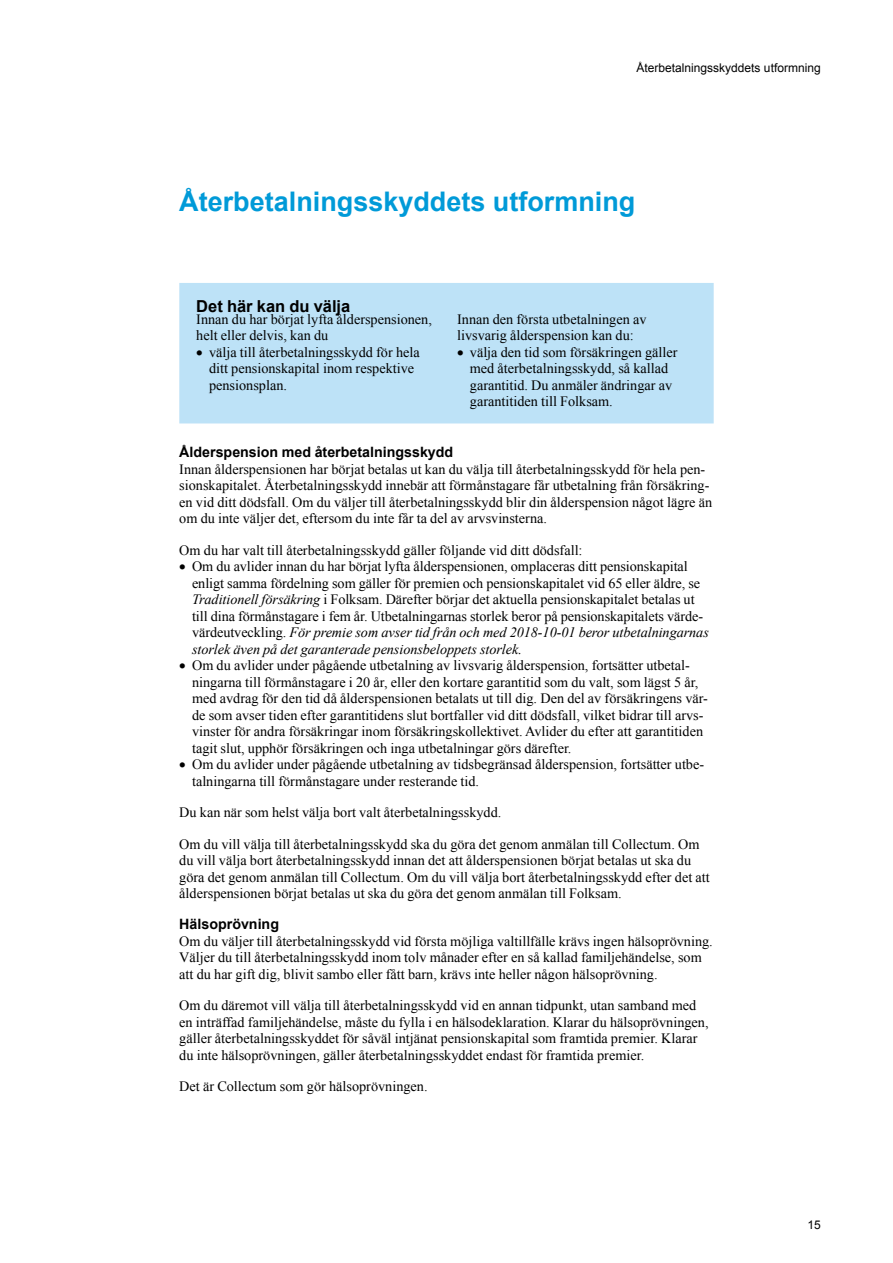
<style>
.page{position:relative;width:893px;height:1263px;background:#fff}
.page>*{position:absolute;margin:0;border:0;box-sizing:border-box;transform-origin:0 0}
.t1{font:700 27px "Arial";color:#009ad8}
.t2{font:700 16.5px "Arial";color:#000}
.t3{font:14.25px/16.5px "Times New Roman";color:#000}
.t4{font:700 14.25px "Arial";color:#000}
.t5{font:12px "Arial";color:#000}
.s1{font-style:italic}
</style>
<div class="page">
<div style="left:179px;top:283px;width:535px;height:140px;background:#bde2f7"></div>
<p class="t5" style="left:637px;top:60px;width:186px">Återbetalningsskyddets utformning</p>
<h1 class="t1" style="left:179px;top:184px;width:458px">Återbetalningsskyddets utformning</h1>
<p class="t2" style="left:196px;top:295px;width:156px">Det här kan du välja</p>
<p class="t3" style="left:196px;top:311px;width:237px">Innan du har börjat lyfta ålderspensionen, helt eller delvis, kan du</p>
<p class="t3" style="left:209px;top:344px;width:212px;text-indent:-13px">• välja till återbetalningsskydd för hela ditt pensionskapital inom respektive pensionsplan.</p>
<p class="t3" style="left:457px;top:311px;width:191px">Innan den första utbetalningen av livsvarig ålderspension kan du:</p>
<p class="t3" style="left:470px;top:344px;width:209px;text-indent:-13px">• välja den tid som försäkringen gäller med återbetalningsskydd, så kallad garantitid. Du anmäler ändringar av garantitiden till Folksam.</p>
<p class="t4" style="left:179px;top:443px;width:275px">Ålderspension med återbetalningsskydd</p>
<p class="t3" style="left:179px;top:461px;width:534px">Innan ålderspensionen har börjat betalas ut kan du välja till återbetalningsskydd för hela pen&shy;sionskapitalet. Återbetalningsskydd innebär att förmånstagare får utbetalning från försäkring&shy;en vid ditt dödsfall. Om du väljer till återbetalningsskydd blir din ålderspension något lägre än om du inte väljer det, eftersom du inte får ta del av arvsvinsterna.</p>
<p class="t3" style="left:179px;top:541px;width:405px">Om du har valt till återbetalningsskydd gäller följande vid ditt dödsfall:</p>
<p class="t3" style="left:192px;top:558px;width:518px;text-indent:-13px">• Om du avlider innan du har börjat lyfta ålderspensionen, omplaceras ditt pensionskapital enligt samma fördelning som gäller för premien och pensionskapitalet vid 65 eller äldre, se <span class="s1">Traditionell försäkring</span> i Folksam. Därefter börjar det aktuella pensionskapitalet betalas ut till dina förmånstagare i fem år. Utbetalningarnas storlek beror på pensionskapitalets värde&shy;värdeutveckling. <span class="s1">För premie som avser tid från och med 2018-10-01 beror utbetalningarnas storlek även på det garanterade pensionsbeloppets storlek.</span></p>
<p class="t3" style="left:192px;top:657px;width:517px;text-indent:-13px">• Om du avlider under pågående utbetalning av livsvarig ålderspension, fortsätter utbetal&shy;ningarna till förmånstagare i 20 år, eller den kortare garantitid som du valt, som lägst 5 år, med avdrag för den tid då ålderspensionen betalats ut till dig. Den del av försäkringens vär&shy;de som avser tiden efter garantitidens slut bortfaller vid ditt dödsfall, vilket bidrar till arvs&shy;vinster för andra försäkringar inom försäkringskollektivet. Avlider du efter att garantitiden tagit slut, upphör försäkringen och inga utbetalningar görs därefter.</p>
<p class="t3" style="left:192px;top:756px;width:514px;text-indent:-13px">• Om du avlider under pågående utbetalning av tidsbegränsad ålderspension, fortsätter utbe&shy;talningarna till förmånstagare under resterande tid.</p>
<p class="t3" style="left:179px;top:804px;width:324px">Du kan när som helst välja bort valt återbetalningsskydd.</p>
<p class="t3" style="left:179px;top:835px;width:532px">Om du vill välja till återbetalningsskydd ska du göra det genom anmälan till Collectum. Om du vill välja bort återbetalningsskydd innan det att ålderspensionen börjat betalas ut ska du göra det genom anmälan till Collectum. Om du vill välja bort återbetalningsskydd efter det att ålderspensionen börjat betalas ut ska du göra det genom anmälan till Folksam.</p>
<p class="t4" style="left:179px;top:915px;width:101px">Hälsoprövning</p>
<p class="t3" style="left:179px;top:933px;width:535px">Om du väljer till återbetalningsskydd vid första möjliga valtillfälle krävs ingen hälsoprövning.<br>Väljer du till återbetalningsskydd inom tolv månader efter en så kallad familjehändelse, som att du har gift dig, blivit sambo eller fått barn, krävs inte heller någon hälsoprövning.</p>
<p class="t3" style="left:179px;top:997px;width:531px">Om du däremot vill välja till återbetalningsskydd vid en annan tidpunkt, utan samband med en inträffad familjehändelse, måste du fylla i en hälsodeklaration. Klarar du hälsoprövningen, gäller återbetalningsskyddet för såväl intjänat pensionskapital som framtida premier. Klarar du inte hälsoprövningen, gäller återbetalningsskyddet endast för framtida premier.</p>
<p class="t3" style="left:179px;top:1078px;width:250px">Det är Collectum som gör hälsoprövningen.</p>
<p class="t5" style="left:807px;top:1217px;width:15px">15</p>
</div>
